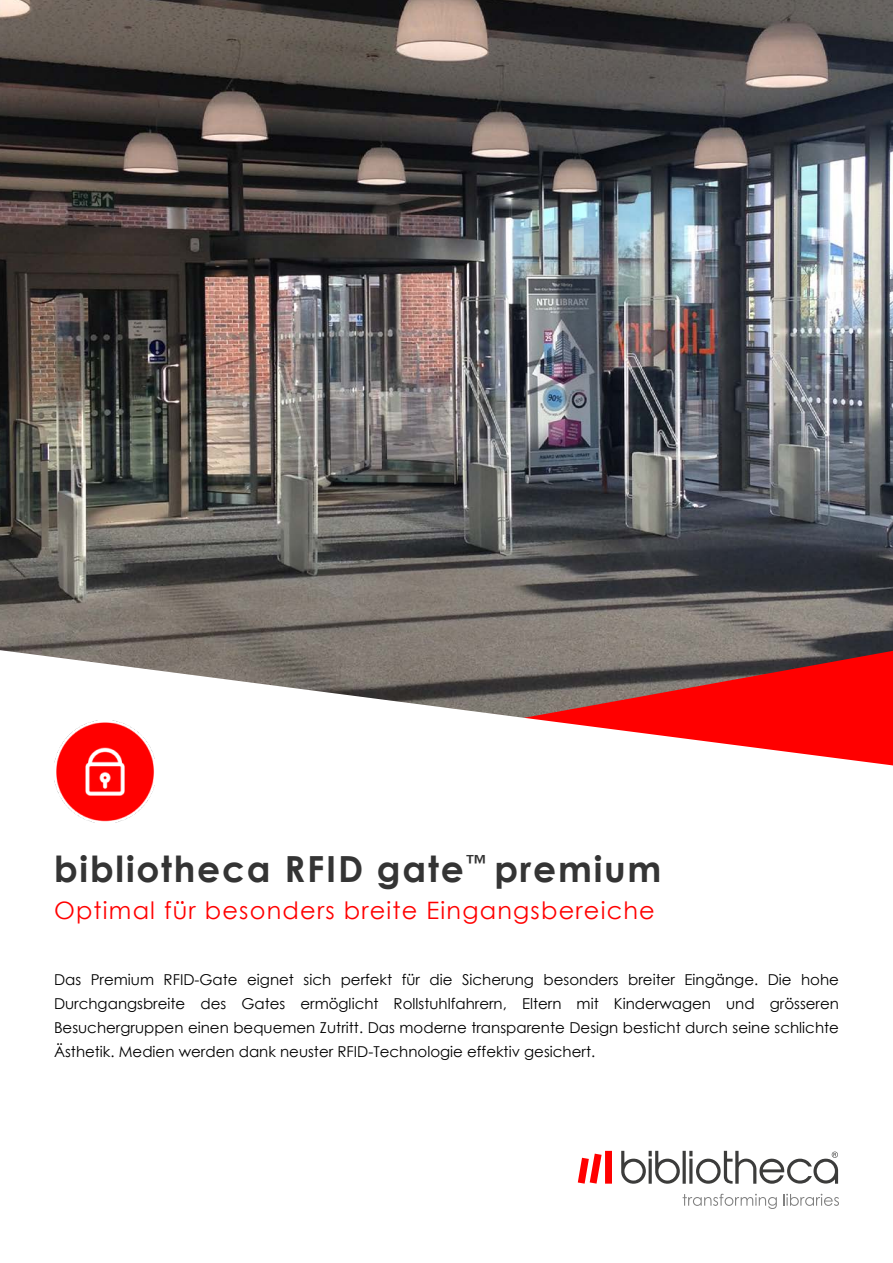
<style>
.page{position:relative;width:893px;height:1263px;background:#fff}
.page>*{position:absolute;margin:0;border:0;box-sizing:border-box;transform-origin:0 0}
.t1{font:700 36px "Century Gothic";letter-spacing:.05em;color:#343434}
.t2{font:24px "Century Gothic";letter-spacing:.05em;color:#f00}
.t3{font:15px/24px "Century Gothic";color:#000;text-align:justify}
</style>
<div class="page">
<img style="left:0;top:0;width:893px;height:650px">
<svg style="left:0;top:650px;width:893px;height:548px"></svg>
<svg style="left:683px;top:1194px;width:94px;height:15px"></svg>
<svg style="left:783px;top:1194px;width:56px;height:12px"></svg>
<svg style="left:621px;top:1151px;width:59px;height:33px"></svg>
<hr style="left:683px;top:1151px;width:3px;height:33px;background:#3c3c3b">
<svg style="left:689px;top:1151px;width:149px;height:33px"></svg>
<svg style="left:578px;top:1151px;width:34px;height:33px"></svg>
<img style="left:54px;top:721px;width:101px;height:101px">
<h1 class="t1" style="left:54px;top:841px;width:609px">bibliotheca RFID gate<sup>™</sup> premium</h1>
<h2 class="t2" style="left:54px;top:893px;width:602px">Optimal für besonders breite Eingangsbereiche</h2>
<p class="t3" style="left:54px;top:967px;width:786px">Das Premium RFID-Gate eignet sich perfekt für die Sicherung besonders breiter Eingänge. Die hohe Durchgangsbreite des Gates ermöglicht Rollstuhlfahrern, Eltern mit Kinderwagen und grösseren Besuchergruppen einen bequemen Zutritt. Das moderne transparente Design besticht durch seine schlichte Ästhetik. Medien werden dank neuster RFID-Technologie effektiv gesichert.</p>
</div>
